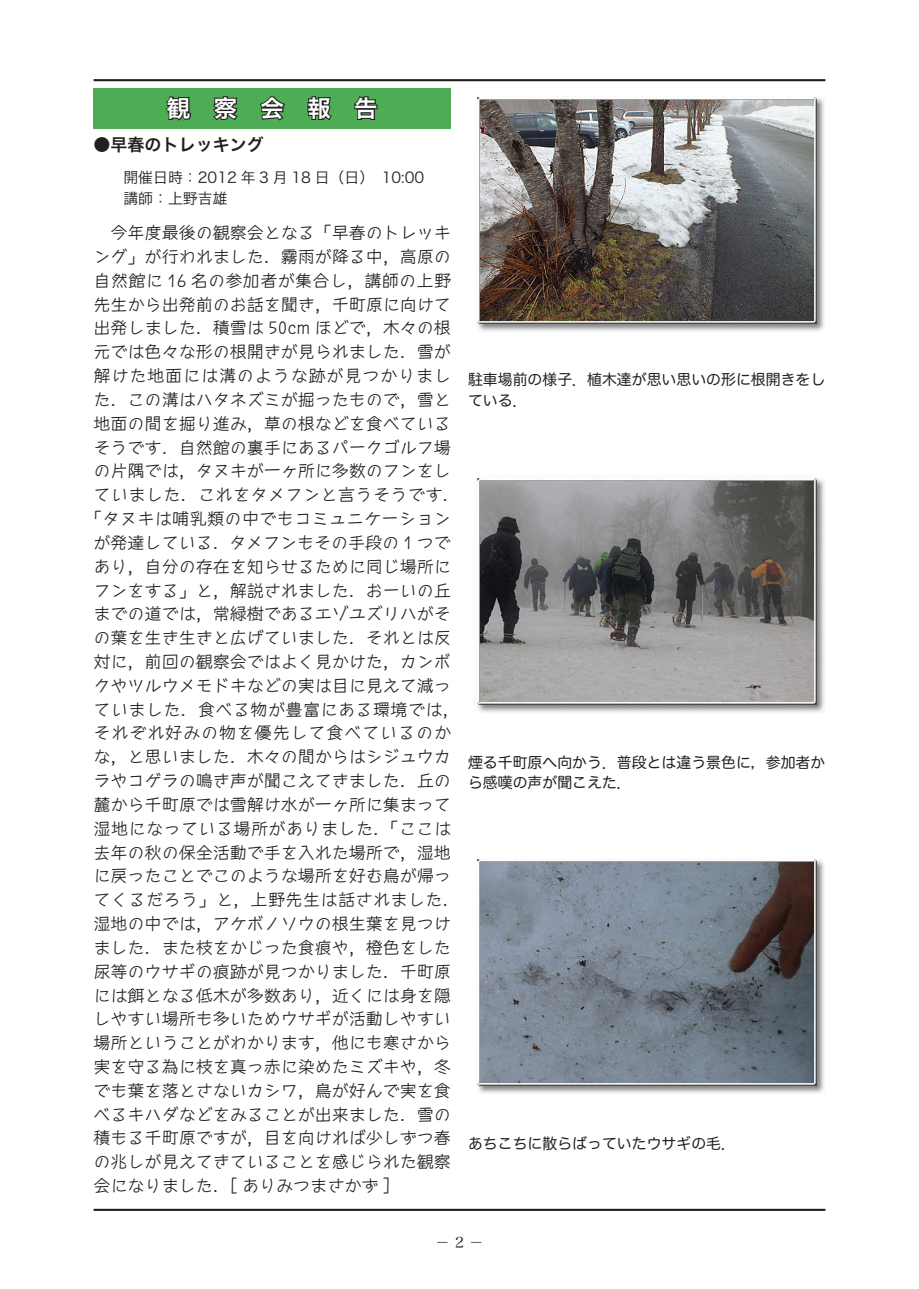
<style>
.page{position:relative;width:919px;height:1289px;background:#fff}
.page>*{position:absolute;margin:0;border:0;box-sizing:border-box;transform-origin:0 0}
.t1{font:23.4px "Hira Kaku Pro W6";color:#fff}
.t2{font:500 16.95px "September";color:#231f20}
.t3{font:500 16.95px "September";letter-spacing:.03em;color:#231f20}
.t4{font:500 16.95px "September";letter-spacing:.025em;color:#231f20}
.t5{font:500 16.95px "September";letter-spacing:.055em;color:#231f20}
.t6{font:16.95px "Hira Kaku Pro W6";color:#231f20}
.t7{font:14.85px/20.2px "Hira Maru Pro W4";color:#231f20}
.t8{font:14.85px/20.9px "Hira Kaku Pro W3";color:#231f20}
</style>
<div class="page">
<hr style="left:94px;top:1208px;width:731px;height:2px;background:#231f20">
<hr style="left:94px;top:79px;width:731px;height:2px;background:#231f20">
<div style="left:94px;top:88px;width:357px;height:41px;background:#4eac54"></div>
<svg style="left:166px;top:96px;width:25px;height:25px"></svg>
<svg style="left:213px;top:96px;width:25px;height:24px"></svg>
<svg style="left:259px;top:96px;width:26px;height:25px"></svg>
<svg style="left:307px;top:96px;width:25px;height:25px"></svg>
<svg style="left:354px;top:96px;width:24px;height:24px"></svg>
<img style="left:477px;top:97px;width:347px;height:234px">
<img style="left:477px;top:478px;width:348px;height:235px">
<img style="left:477px;top:859px;width:347px;height:234px">
<h1 class="t1" style="left:167px;top:87px;width:212px">観　察　会　報　告</h1>
<p class="t6" style="left:94px;top:129px;width:172px">●早春のトレッキング</p>
<p class="t8" style="left:123px;top:166px;width:302px">開催日時：2012 年 3 月 18 日（日）　10:00講師：上野吉雄</p>
<p class="t2" style="left:111px;top:224px;width:342px">今年度最後の観察会となる「早春のトレッキ</p>
<p class="t2" style="left:94px;top:248px;width:359px">ング」が行われました．霧雨が降る中，高原の</p>
<p class="t4" style="left:94px;top:272px;width:359px">自然館に 16 名の参加者が集合し，講師の上野</p>
<p class="t2" style="left:94px;top:296px;width:359px">先生から出発前のお話を聞き，千町原に向けて</p>
<p class="t2" style="left:94px;top:319px;width:359px">出発しました．積雪は 50cm ほどで，木々の根</p>
<p class="t2" style="left:94px;top:343px;width:359px">元では色々な形の根開きが見られました．雪が</p>
<p class="t5" style="left:94px;top:367px;width:359px">解けた地面には溝のような跡が見つかりまし</p>
<p class="t2" style="left:94px;top:391px;width:359px">た．この溝はハタネズミが掘ったもので，雪と</p>
<p class="t2" style="left:94px;top:415px;width:359px">地面の間を掘り進み，草の根などを食べている</p>
<p class="t2" style="left:94px;top:438px;width:359px">そうです．自然館の裏手にあるパークゴルフ場</p>
<p class="t2" style="left:94px;top:462px;width:359px">の片隅では，タヌキが一ヶ所に多数のフンをし</p>
<p class="t3" style="left:94px;top:486px;width:367px">ていました．これをタメフンと言うそうです．</p>
<p class="t4" style="left:85px;top:510px;width:367px">「タヌキは哺乳類の中でもコミュニケーション</p>
<p class="t2" style="left:94px;top:534px;width:359px">が発達している．タメフンもその手段の 1 つで</p>
<p class="t2" style="left:94px;top:557px;width:359px">あり，自分の存在を知らせるために同じ場所に</p>
<p class="t2" style="left:94px;top:581px;width:359px">フンをする」と，解説されました．おーいの丘</p>
<p class="t2" style="left:94px;top:605px;width:359px">までの道では，常緑樹であるエゾユズリハがそ</p>
<p class="t2" style="left:94px;top:629px;width:359px">の葉を生き生きと広げていました．それとは反</p>
<p class="t2" style="left:94px;top:653px;width:359px">対に，前回の観察会ではよく見かけた，カンボ</p>
<p class="t2" style="left:94px;top:677px;width:359px">クやツルウメモドキなどの実は目に見えて減っ</p>
<p class="t3" style="left:94px;top:700px;width:367px">ていました．食べる物が豊富にある環境では，</p>
<p class="t5" style="left:94px;top:724px;width:359px">それぞれ好みの物を優先して食べているのか</p>
<p class="t2" style="left:94px;top:748px;width:359px">な，と思いました．木々の間からはシジュウカ</p>
<p class="t2" style="left:94px;top:772px;width:359px">ラやコゲラの鳴き声が聞こえてきました．丘の</p>
<p class="t2" style="left:94px;top:796px;width:359px">麓から千町原では雪解け水が一ヶ所に集まって</p>
<p class="t3" style="left:94px;top:819px;width:359px">湿地になっている場所がありました．「ここは</p>
<p class="t2" style="left:94px;top:843px;width:359px">去年の秋の保全活動で手を入れた場所で，湿地</p>
<p class="t2" style="left:94px;top:867px;width:359px">に戻ったことでこのような場所を好む鳥が帰っ</p>
<p class="t3" style="left:94px;top:891px;width:367px">てくるだろう」と，上野先生は話されました．</p>
<p class="t2" style="left:94px;top:915px;width:359px">湿地の中では，アケボノソウの根生葉を見つけ</p>
<p class="t2" style="left:94px;top:938px;width:359px">ました．また枝をかじった食痕や，橙色をした</p>
<p class="t2" style="left:94px;top:962px;width:359px">尿等のウサギの痕跡が見つかりました．千町原</p>
<p class="t2" style="left:94px;top:986px;width:359px">には餌となる低木が多数あり，近くには身を隠</p>
<p class="t2" style="left:94px;top:1010px;width:359px">しやすい場所も多いためウサギが活動しやすい</p>
<p class="t2" style="left:94px;top:1034px;width:359px">場所ということがわかります，他にも寒さから</p>
<p class="t2" style="left:94px;top:1058px;width:359px">実を守る為に枝を真っ赤に染めたミズキや，冬</p>
<p class="t2" style="left:94px;top:1081px;width:359px">でも葉を落とさないカシワ，鳥が好んで実を食</p>
<p class="t2" style="left:94px;top:1105px;width:359px">べるキハダなどをみることが出来ました．雪の</p>
<p class="t2" style="left:94px;top:1129px;width:359px">積もる千町原ですが，目を向ければ少しずつ春</p>
<p class="t2" style="left:94px;top:1153px;width:359px">の兆しが見えてきていることを感じられた観察</p>
<p class="t2" style="left:94px;top:1177px;width:299px">会になりました．[ ありみつまさかず ]</p>
<p class="t7" style="left:468px;top:369px;width:359px">駐車場前の様子．植木達が思い思いの形に根開きをしている．</p>
<p class="t7" style="left:468px;top:751px;width:359px">煙る千町原へ向かう．普段とは違う景色に，参加者から感嘆の声が聞こえた．</p>
<p class="t7" style="left:468px;top:1132px;width:269px">あちこちに散らばっていたウサギの毛．</p>
</div>
